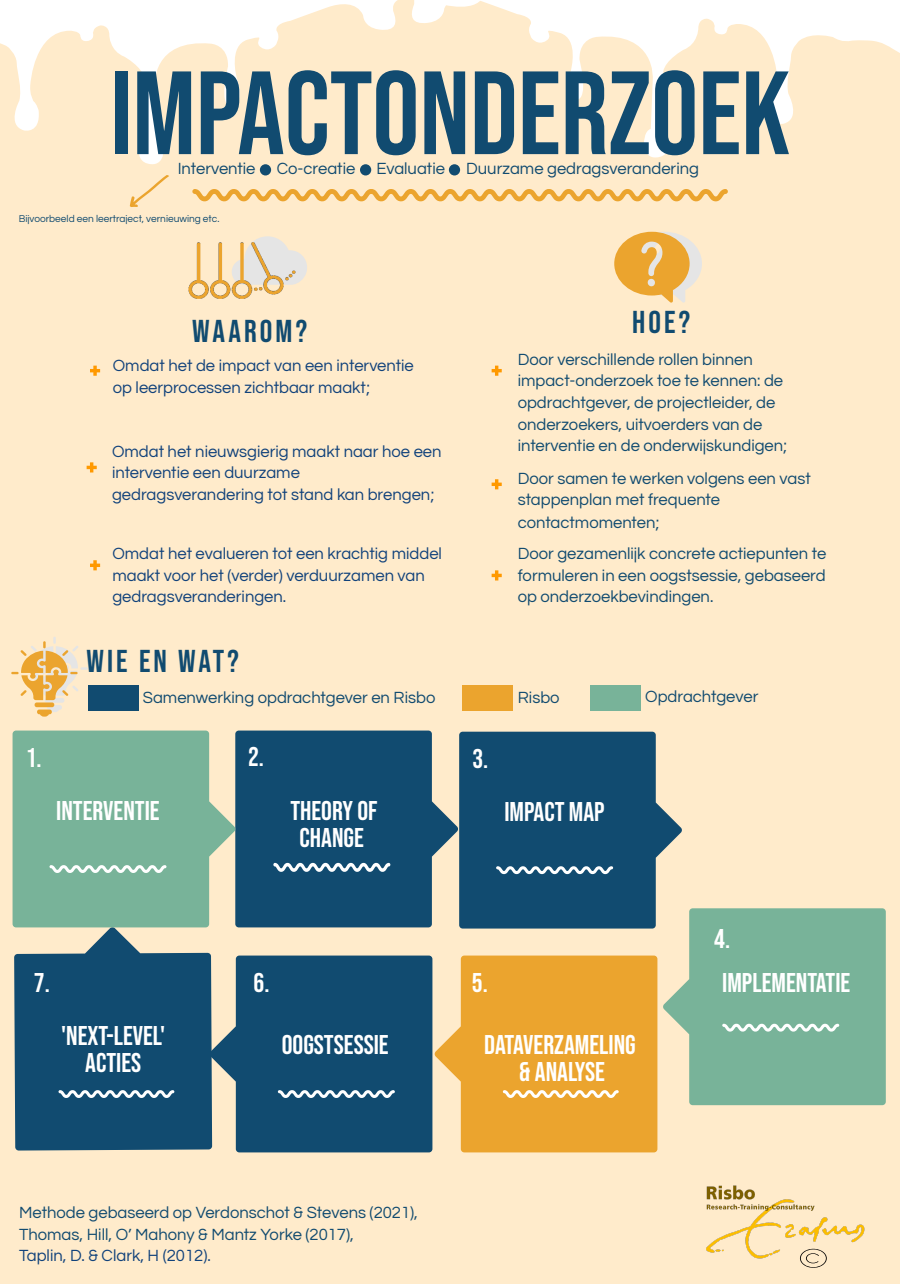
<style>
.page{position:relative;width:900px;height:1284px;background:#ffebcb}
.page>*{position:absolute;margin:0;border:0;box-sizing:border-box;transform-origin:0 0}
.t1{font:118.1px "Bebas Neue";color:#114b70}
.t2{font:31.5px "Bebas Neue";letter-spacing:.1em;color:#114b70}
.t3{font:27px/27px "Bebas Neue";color:#fff;text-align:center}
.t4{font:16.6px/21.6px "Questrial";color:#114b70}
.t5{font:16.6px/21.4px "Questrial";color:#11427b}
.t6{font:10.1px "Questrial";color:#114b70}
.s1{color:#11427b}
</style>
<div class="page">
<svg style="left:298px;top:252px;width:9px;height:31px"></svg>
<svg style="left:573px;top:0;width:327px;height:158px"></svg>
<svg style="left:0;top:0;width:573px;height:166px"></svg>
<svg style="left:192px;top:189px;width:536px;height:12px"></svg>
<svg style="left:90px;top:366px;width:10px;height:10px"></svg>
<svg style="left:87px;top:462px;width:10px;height:10px"></svg>
<svg style="left:492px;top:366px;width:10px;height:10px"></svg>
<svg style="left:492px;top:479px;width:10px;height:10px"></svg>
<img style="left:188px;top:236px;width:110px;height:63px">
<svg style="left:614px;top:232px;width:88px;height:71px"></svg>
<svg style="left:11px;top:637px;width:77px;height:80px"></svg>
<div style="left:88px;top:685px;width:50px;height:26px;background:#114b70"></div>
<div style="left:462px;top:685px;width:51px;height:26px;background:#eba42e"></div>
<img style="left:706px;top:1185px;width:159px;height:74px">
<div style="left:360px;top:164px;width:11px;height:11px;background:#114b70;border-radius:50%"></div>
<div style="left:449px;top:164px;width:11px;height:11px;background:#114b70;border-radius:50%"></div>
<div style="left:260px;top:164px;width:11px;height:11px;background:#114b70;border-radius:50%"></div>
<svg style="left:90px;top:560px;width:10px;height:10px"></svg>
<svg style="left:492px;top:570px;width:10px;height:10px"></svg>
<div style="left:591px;top:685px;width:50px;height:26px;background:#78b399"></div>
<svg style="left:13px;top:731px;width:873px;height:421px"></svg>
<svg style="left:129px;top:175px;width:40px;height:32px"></svg>
<svg style="left:800px;top:1249px;width:27px;height:19px"></svg>
<p class="t1" style="left:110px;top:48px;width:682px">IMPACTONDERZOEK</p>
<p class="t4" style="left:178px;top:158px;width:79px">Interventie</p>
<p class="t4" style="left:277px;top:158px;width:80px">Co-creatie</p>
<p class="t4" style="left:377px;top:158px;width:70px">Evaluatie</p>
<p class="t4" style="left:466px;top:158px;width:234px">Duurzame gedragsverandering</p>
<p class="t6" style="left:19px;top:213px;width:202px">Bijvoorbeeld een leertraject, vernieuwing etc.</p>
<p class="t2" style="left:192px;top:314px;width:116px">WAAROM?</p>
<p class="t2" style="left:632px;top:305px;width:60px">HOE?</p>
<p class="t5" style="left:113px;top:355px;width:303px">Omdat het de impact van een interventie op leerprocessen zichtbaar maakt;</p>
<p class="t4" style="left:518px;top:349px;width:271px">Door verschillende rollen binnen impact-onderzoek toe te kennen: de opdrachtgever, de projectleider, de onderzoekers, uitvoerders van de interventie en de onderwijskundigen;</p>
<p class="t5" style="left:112px;top:441px;width:331px">Omdat het nieuwsgierig maakt naar hoe een interventie een duurzame gedragsverandering tot stand kan brengen;</p>
<p class="t4" style="left:518px;top:468px;width:295px;line-height:21.9px">Door samen te werken volgens een vast stappenplan met frequente contactmomenten;</p>
<p class="t5" style="left:112px;top:543px;width:331px">Omdat het evalueren tot een krachtig middel maakt voor het (verder) verduurzamen van gedragsveranderingen.</p>
<p class="t2" style="left:87px;top:643px;width:154px">WIE EN WAT?</p>
<p class="t4" style="left:518px;top:543px;width:310px;line-height:21.4px;text-align:justify">Door gezamenlijk concrete actiepunten te formuleren in een oogstsessie, gebaseerd op onderzoekbevindingen.</p>
<p class="t3" style="left:26px;top:746px;width:17px">1.</p>
<p class="t4" style="left:143px;top:687px;width:294px">Samenwerking opdrachtgever en Risbo</p>
<p class="t4" style="left:518px;top:687px;width:43px">Risbo</p>
<p class="t3" style="left:56px;top:799px;width:105px">INTERVENTIE</p>
<p class="t3" style="left:248px;top:745px;width:17px">2.</p>
<p class="t3" style="left:290px;top:799px;width:89px">THEORY OF</p>
<p class="t3" style="left:300px;top:826px;width:66px">CHANGE</p>
<p class="t3" style="left:472px;top:747px;width:17px">3.</p>
<p class="t3" style="left:504px;top:800px;width:102px">IMPACT MAP</p>
<p class="t4" style="left:645px;top:686px;width:115px">Opdrachtgever</p>
<p class="t3" style="left:34px;top:971px;width:17px">7.</p>
<p class="t3" style="left:61px;top:1024px;width:106px">'NEXT-LEVEL'</p>
<p class="t3" style="left:85px;top:1051px;width:58px">ACTIES</p>
<p class="t3" style="left:254px;top:971px;width:17px">6.</p>
<p class="t3" style="left:282px;top:1033px;width:109px">OOGSTSESSIE</p>
<p class="t3" style="left:472px;top:971px;width:17px">5.</p>
<p class="t3" style="left:484px;top:1033px;width:153px">DATAVERZAMELING &amp; ANALYSE</p>
<p class="t3" style="left:714px;top:927px;width:17px">4.</p>
<p class="t3" style="left:722px;top:971px;width:130px">IMPLEMENTATIE</p>
<p class="t4" style="left:19px;top:1203px;width:400px;line-height:21.4px">Methode gebaseerd op Verdonschot &amp; Stevens (2021),<br>Thomas, Hill, O’ Mahony &amp; Mantz Yorke (2017),<br><span class="s1">Taplin, D. &amp; Clark, H (2012).</span></p>
</div>
